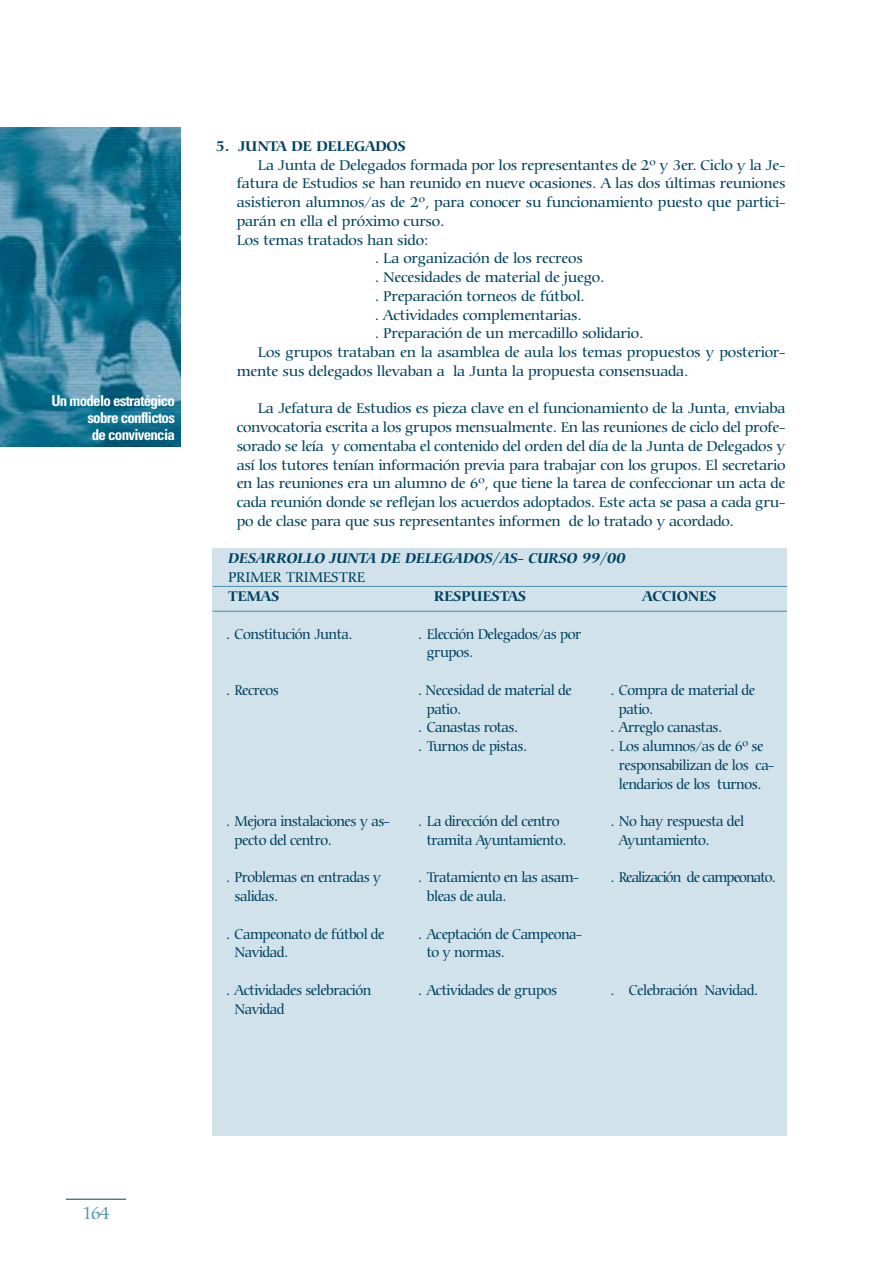
<style>
.page{position:relative;width:893px;height:1262px;background:#fff}
.page>*{position:absolute;margin:0;border:0;box-sizing:border-box;transform-origin:0 0}
.t1{font:300 18px "Carmina BT";color:#488faa}
.t2{font:500 15px/18.8px "Carmina BT";letter-spacing:-.025em;color:#004360;text-align:justify}
.t3{font:500 15px/18.8px "Carmina BT";letter-spacing:-.025em;color:#004360;scale:.93 1}
.t4{font:700 condensed 15px/17.4px "Univers";letter-spacing:-.05em;color:#fff;text-align:justify}
.t5{font:700 15px "Carmina BT";letter-spacing:-.02em;color:#004360}
.t6{font:italic 700 15px "Carmina BT";letter-spacing:-.02em;color:#004360}
.t7{font:500 15px "Carmina BT";letter-spacing:-.065em;color:#004360;scale:.93 1}
</style>
<div class="page">
<div style="left:213px;top:549px;width:574px;height:586px;background:#d1e2eb"></div>
<hr style="left:66px;top:1198px;width:60px;height:1px;background:#004360">
<img style="left:0;top:128px;width:181px;height:318px">
<hr style="left:213px;top:586px;width:574px;height:1px;background:#488faa">
<hr style="left:213px;top:611px;width:574px;height:1px;background:#488faa">
<p class="t4" style="left:87px;top:393px;width:89px;text-indent:-36px">Un modelo estratégico sobre conflictos de convivencia</p>
<p class="t5" style="left:215px;top:140px;width:192px">5. JUNTA DE DELEGADOS</p>
<p class="t2" style="left:258px;top:157px;width:529px">La Junta de Delegados formada por los representantes de 2º y 3er. Ciclo y la Je-</p>
<p class="t2" style="left:237px;top:176px;width:550px">fatura de Estudios se han reunido en nueve ocasiones. A las dos últimas reuniones</p>
<p class="t2" style="left:237px;top:194px;width:550px">asistieron alumnos/as de 2º, para conocer su funcionamiento puesto que partici-</p>
<p class="t2" style="left:237px;top:213px;width:209px">parán en ella el próximo curso.</p>
<p class="t2" style="left:237px;top:232px;width:194px">Los temas tratados han sido:</p>
<p class="t2" style="left:375px;top:251px;width:209px">. La organización de los recreos</p>
<p class="t2" style="left:375px;top:269px;width:231px">. Necesidades de material de juego.</p>
<p class="t2" style="left:375px;top:288px;width:212px">. Preparación torneos de fútbol.</p>
<p class="t2" style="left:375px;top:307px;width:209px">. Actividades complementarias.</p>
<p class="t2" style="left:375px;top:326px;width:270px">. Preparación de un mercadillo solidario.</p>
<p class="t2" style="left:258px;top:344px;width:529px">Los grupos trataban en la asamblea de aula los temas propuestos y posterior-</p>
<p class="t2" style="left:237px;top:363px;width:453px">mente sus delegados llevaban a la Junta la propuesta consensuada.</p>
<p class="t2" style="left:237px;top:401px;width:550px;text-indent:21px">La Jefatura de Estudios es pieza clave en el funcionamiento de la Junta, enviaba convocatoria escrita a los grupos mensualmente. En las reuniones de ciclo del profe&shy;sorado se leía y comentaba el contenido del orden del día de la Junta de Delegados y así los tutores tenían información previa para trabajar con los grupos. El secretario en las reuniones era un alumno de 6º, que tiene la tarea de confeccionar un acta de cada reunión donde se reflejan los acuerdos adoptados. Este acta se pasa a cada gru&shy;po de clase para que sus representantes informen de lo tratado y acordado.</p>
<p class="t6" style="left:228px;top:552px;width:399px">DESARROLLO JUNTA DE DELEGADOS/AS- CURSO 99/00</p>
<p class="t2" style="left:228px;top:569px;width:139px">PRIMER TRIMESTRE</p>
<p class="t5" style="left:228px;top:590px;width:53px">TEMAS</p>
<p class="t5" style="left:434px;top:590px;width:94px">RESPUESTAS</p>
<p class="t5" style="left:642px;top:590px;width:75px">ACCIONES</p>
<p class="t3" style="left:226px;top:626px;width:138px">. Constitución Junta.</p>
<p class="t3" style="left:226px;top:682px;width:58px">. Recreos</p>
<p class="t3" style="left:234px;top:813px;width:168px;text-indent:-9px">. Mejora instalaciones y as&shy;pecto del centro.</p>
<p class="t3" style="left:234px;top:869px;width:159px;text-indent:-9px">. Problemas en entradas y salidas.</p>
<p class="t3" style="left:234px;top:926px;width:163px;text-indent:-9px">. Campeonato de fútbol de<br>Navidad.</p>
<p class="t3" style="left:234px;top:982px;width:148px;text-indent:-9px">. Actividades selebración<br>Navidad</p>
<p class="t3" style="left:427px;top:626px;width:167px;text-indent:-9px">. Elección Delegados/as por grupos.</p>
<p class="t3" style="left:418px;top:682px;width:166px">. Necesidad de material de</p>
<p class="t3" style="left:427px;top:701px;width:38px">patio.</p>
<p class="t3" style="left:418px;top:719px;width:109px">. Canastas rotas.</p>
<p class="t3" style="left:418px;top:738px;width:119px">. Turnos de pistas.</p>
<p class="t3" style="left:418px;top:813px;width:161px;text-align:center">. La dirección del centro tramita Ayuntamiento.</p>
<p class="t3" style="left:427px;top:869px;width:165px;text-indent:-9px">. Tratamiento en las asam&shy;bleas de aula.</p>
<p class="t3" style="left:427px;top:926px;width:168px;text-indent:-9px">. Aceptación de Campeona&shy;to y normas.</p>
<p class="t3" style="left:418px;top:982px;width:151px">. Actividades de grupos</p>
<p class="t3" style="left:610px;top:682px;width:157px">. Compra de material de</p>
<p class="t3" style="left:619px;top:701px;width:38px">patio.</p>
<p class="t3" style="left:610px;top:719px;width:122px">. Arreglo canastas.</p>
<p class="t3" style="left:610px;top:738px;width:166px">. Los alumnos/as de 6º se</p>
<p class="t3" style="left:619px;top:757px;width:168px">responsabilizan de los ca-</p>
<p class="t3" style="left:619px;top:776px;width:155px">lendarios de los turnos.</p>
<p class="t3" style="left:619px;top:813px;width:136px;text-indent:-9px">. No hay respuesta del<br>Ayuntamiento.</p>
<p class="t7" style="left:610px;top:871px;width:179px">. Realización de campeonato.</p>
<p class="t3" style="left:610px;top:982px;width:160px">. Celebración Navidad.</p>
<p class="t1" style="left:82px;top:1206px;width:30px">164</p>
</div>
